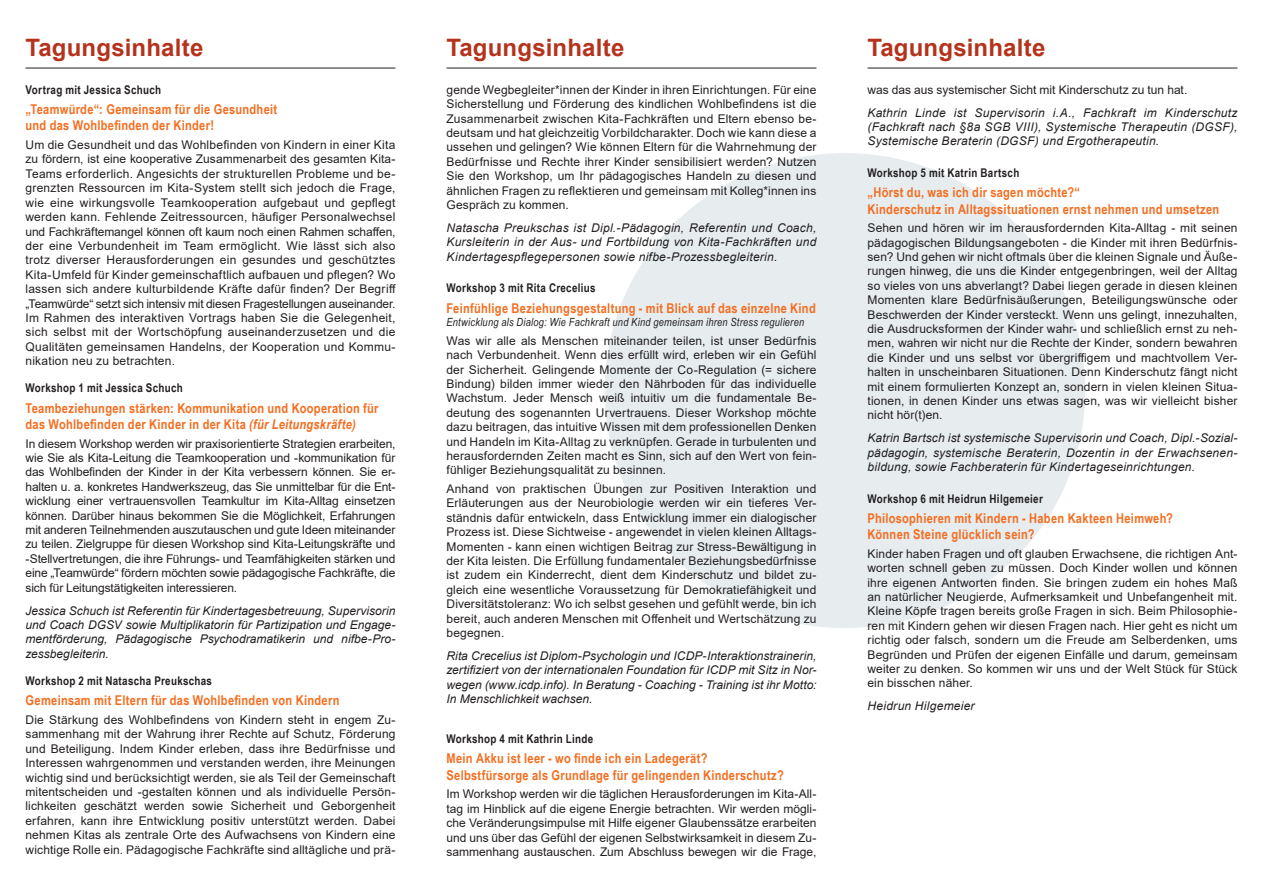
<style>
.page{position:relative;width:1263px;height:893px;background:#fff}
.page>*{position:absolute;margin:0;border:0;box-sizing:border-box;transform-origin:0 0}
.Seitentiel{font:700 24px "Arial";letter-spacing:.01em;color:#b5331d}
.Überschrift{font:700 13.5px/16.2px "Arial Narrow";letter-spacing:.02em;color:#f36e21}
.Fließtext{font:12px/14.4px "Arial";letter-spacing:.01em;color:#231f20;text-align:justify}
.Fließtext-2{font:italic 12px/14.4px "Arial";letter-spacing:.02em;color:#231f20;text-align:justify}
.Fließtext__Ab_u_2mm{font:italic 12px/14.4px "Arial";color:#231f20;text-align:justify}
.Überschrift-2{font:700 12px "Arial Narrow";letter-spacing:.025em;color:#231f20}
.Fließtext-3{font:italic 11.25px "Arial Narrow";letter-spacing:.025em;color:#231f20}
.s1{font-style:italic}
</style>
<div class="page">
<div style="left:605px;top:153px;width:480px;height:475px;background:#e7ecef;border-radius:50%"></div>
<hr style="left:26px;top:68px;width:369px;height:1px;background:#231f20">
<hr style="left:446px;top:68px;width:370px;height:1px;background:#231f20">
<hr style="left:867px;top:68px;width:370px;height:1px;background:#231f20">
<p class="Seitentiel" style="left:26px;top:30px;width:179px">Tagungsinhalte</p>
<p class="Seitentiel" style="left:446px;top:30px;width:179px">Tagungsinhalte</p>
<p class="Seitentiel" style="left:867px;top:30px;width:179px">Tagungsinhalte</p>
<p class="Überschrift-2" style="left:26px;top:80px;width:137px">Vortrag mit Jessica Schuch</p>
<p class="Überschrift" style="left:26px;top:101px;width:253px">„Teamwürde“: Gemeinsam für die Gesundheit und das Wohlbefinden der Kinder!</p>
<p class="Fließtext" style="left:26px;top:138px;width:372px">Um die Gesundheit und das Wohlbefinden von Kindern in einer Kita zu fördern, ist eine kooperative Zusammenarbeit des gesamten Kita-Teams erforderlich. Angesichts der strukturellen Probleme und be&shy;grenzten Ressourcen im Kita-System stellt sich jedoch die Frage, wie eine wirkungsvolle Teamkooperation aufgebaut und gepflegt werden kann. Fehlende Zeitressourcen, häufiger Personalwechsel und Fachkräftemangel können oft kaum noch einen Rahmen schaffen, der eine Verbundenheit im Team ermöglicht. Wie lässt sich also trotz diverser Herausforderungen ein gesundes und geschütztes Kita-Umfeld für Kinder gemeinschaftlich aufbauen und pflegen? Wo lassen sich andere kulturbildende Kräfte dafür finden? Der Begriff „Teamwürde“ setzt sich intensiv mit diesen Fragestellungen auseinander.<br>Im Rahmen des interaktiven Vortrags haben Sie die Gelegenheit, sich selbst mit der Wortschöpfung auseinanderzusetzen und die Qualitäten gemeinsamen Handelns, der Kooperation und Kommu&shy;nikation neu zu betrachten.</p>
<p class="Überschrift-2" style="left:26px;top:379px;width:159px">Workshop 1 mit Jessica Schuch</p>
<p class="Überschrift" style="left:26px;top:399px;width:355px">Teambeziehungen stärken: Kommunikation und Kooperation für das Wohlbefinden der Kinder in der Kita <span class="s1">(für Leitungskräfte)</span></p>
<p class="Fließtext" style="left:26px;top:436px;width:371px">In diesem Workshop werden wir praxisorientierte Strategien erarbeiten, wie Sie als Kita-Leitung die Teamkooperation und -kommunikation für das Wohlbefinden der Kinder in der Kita verbessern können. Sie er&shy;halten u. a. konkretes Handwerkszeug, das Sie unmittelbar für die Ent&shy;wicklung einer vertrauensvollen Teamkultur im Kita-Alltag einsetzen können. Darüber hinaus bekommen Sie die Möglichkeit, Erfahrungen mit anderen Teilnehmenden auszutauschen und gute Ideen miteinander zu teilen. Zielgruppe für diesen Workshop sind Kita-Leitungskräfte und -Stellvertretungen, die ihre Führungs- und Teamfähigkeiten stärken und eine „Teamwürde“ fördern möchten sowie pädagogische Fachkräfte, die sich für Leitungstätigkeiten interessieren.</p>
<p class="Fließtext__Ab_u_2mm" style="left:26px;top:603px;width:371px">Jessica Schuch ist Referentin für Kindertagesbetreuung, Supervisorin und Coach DGSV sowie Multiplikatorin für Partizipation und Engage&shy;mentförderung, Pädagogische Psychodramatikerin und nifbe-Pro&shy;zessbegleiterin.</p>
<p class="Überschrift-2" style="left:26px;top:671px;width:188px">Workshop 2 mit Natascha Preukschas</p>
<p class="Überschrift" style="left:26px;top:692px;width:315px">Gemeinsam mit Eltern für das Wohlbefinden von Kindern</p>
<p class="Fließtext" style="left:26px;top:712px;width:371px">Die Stärkung des Wohlbefindens von Kindern steht in engem Zu&shy;sammenhang mit der Wahrung ihrer Rechte auf Schutz, Förderung und Beteiligung. Indem Kinder erleben, dass ihre Bedürfnisse und Interessen wahrgenommen und verstanden werden, ihre Meinungen wichtig sind und berücksichtigt werden, sie als Teil der Gemeinschaft mitentscheiden und -gestalten können und als individuelle Persön&shy;lichkeiten geschätzt werden sowie Sicherheit und Geborgenheit erfahren, kann ihre Entwicklung positiv unterstützt werden. Dabei nehmen Kitas als zentrale Orte des Aufwachsens von Kindern eine wichtige Rolle ein. Pädagogische Fachkräfte sind alltägliche und prä-</p>
<p class="Fließtext" style="left:446px;top:82px;width:371px">gende Wegbegleiter*innen der Kinder in ihren Einrichtungen. Für eine Sicherstellung und Förderung des kindlichen Wohlbefindens ist die Zusammenarbeit zwischen Kita-Fachkräften und Eltern ebenso be&shy;deutsam und hat gleichzeitig Vorbildcharakter. Doch wie kann diese a ussehen und gelingen? Wie können Eltern für die Wahrnehmung der Bedürfnisse und Rechte ihrer Kinder sensibilisiert werden? Nutzen Sie den Workshop, um Ihr pädagogisches Handeln zu diesen und ähnlichen Fragen zu reflektieren und gemeinsam mit Kolleg*innen ins Gespräch zu kommen.</p>
<p class="Fließtext-2" style="left:446px;top:221px;width:371px">Natascha Preukschas ist Dipl.-Pädagogin, Referentin und Coach, Kursleiterin in der Aus- und Fortbildung von Kita-Fachkräften und Kindertagespflegepersonen sowie nifbe-Prozessbegleiterin.</p>
<p class="Überschrift-2" style="left:446px;top:279px;width:151px">Workshop 3 mit Rita Crecelius</p>
<p class="Überschrift" style="left:446px;top:299px;width:371px">Feinfühlige Beziehungsgestaltung - mit Blick auf das einzelne Kind</p>
<p class="Fließtext-3" style="left:446px;top:314px;width:359px">Entwicklung als Dialog: Wie Fachkraft und Kind gemeinsam ihren Stress regulieren</p>
<p class="Fließtext" style="left:446px;top:333px;width:371px">Was wir alle als Menschen miteinander teilen, ist unser Bedürfnis nach Verbundenheit. Wenn dies erfüllt wird, erleben wir ein Gefühl der Sicherheit. Gelingende Momente der Co-Regulation (= sichere Bindung) bilden immer wieder den Nährboden für das individuelle Wachstum. Jeder Mensch weiß intuitiv um die fundamentale Be&shy;deutung des sogenannten Urvertrauens. Dieser Workshop möchte dazu beitragen, das intuitive Wissen mit dem professionellen Denken und Handeln im Kita-Alltag zu verknüpfen. Gerade in turbulenten und herausfordernden Zeiten macht es Sinn, sich auf den Wert von fein&shy;fühliger Beziehungsqualität zu besinnen.</p>
<p class="Fließtext" style="left:446px;top:481px;width:371px">Anhand von praktischen Übungen zur Positiven Interaktion und Erläuterungen aus der Neurobiologie werden wir ein tieferes Ver&shy;ständnis dafür entwickeln, dass Entwicklung immer ein dialogischer Prozess ist. Diese Sichtweise - angewendet in vielen kleinen Alltags-Momenten - kann einen wichtigen Beitrag zur Stress-Bewältigung in der Kita leisten. Die Erfüllung fundamentaler Beziehungsbedürfnisse ist zudem ein Kinderrecht, dient dem Kinderschutz und bildet zu&shy;gleich eine wesentliche Voraussetzung für Demokratiefähigkeit und Diversitätstoleranz: Wo ich selbst gesehen und gefühlt werde, bin ich bereit, auch anderen Menschen mit Offenheit und Wertschätzung zu begegnen.</p>
<p class="Fließtext-2" style="left:446px;top:649px;width:371px">Rita Crecelius ist Diplom-Psychologin und ICDP-Interaktionstrainerin, zertifiziert von der internationalen Foundation für ICDP mit Sitz in Nor&shy;wegen (www.icdp.info). In Beratung - Coaching - Training ist ihr Motto:<br>In Menschlichkeit wachsen.</p>
<p class="Überschrift-2" style="left:446px;top:730px;width:148px">Workshop 4 mit Kathrin Linde</p>
<p class="Überschrift" style="left:446px;top:750px;width:339px">Mein Akku ist leer - wo finde ich ein Ladegerät?<br>Selbstfürsorge als Grundlage für gelingenden Kinderschutz?</p>
<p class="Fließtext" style="left:446px;top:787px;width:371px">Im Workshop werden wir die täglichen Herausforderungen im Kita-All&shy;tag im Hinblick auf die eigene Energie betrachten. Wir werden mögli&shy;che Veränderungsimpulse mit Hilfe eigener Glaubenssätze erarbeiten und uns über das Gefühl der eigenen Selbstwirksamkeit in diesem Zu&shy;sammenhang austauschen. Zum Abschluss bewegen wir die Frage,</p>
<p class="Fließtext" style="left:867px;top:82px;width:321px">was das aus systemischer Sicht mit Kinderschutz zu tun hat.</p>
<p class="Fließtext-2" style="left:867px;top:105px;width:371px">Kathrin Linde ist Supervisorin i.A., Fachkraft im Kinderschutz (Fachkraft nach §8a SGB VIII), Systemische Therapeutin (DGSF), Systemische Beraterin (DGSF) und Ergotherapeutin.</p>
<p class="Überschrift-2" style="left:867px;top:164px;width:153px">Workshop 5 mit Katrin Bartsch</p>
<p class="Überschrift" style="left:867px;top:184px;width:353px">„Hörst du, was ich dir sagen möchte?“<br>Kinderschutz in Alltagssituationen ernst nehmen und umsetzen</p>
<p class="Fließtext" style="left:867px;top:221px;width:371px">Sehen und hören wir im herausfordernden Kita-Alltag - mit seinen pädagogischen Bildungsangeboten - die Kinder mit ihren Bedürfnis&shy;sen? Und gehen wir nicht oftmals über die kleinen Signale und Äuße&shy;rungen hinweg, die uns die Kinder entgegenbringen, weil der Alltag so vieles von uns abverlangt? Dabei liegen gerade in diesen kleinen Momenten klare Bedürfnisäußerungen, Beteiligungswünsche oder Beschwerden der Kinder versteckt. Wenn uns gelingt, innezuhalten, die Ausdrucksformen der Kinder wahr- und schließlich ernst zu neh&shy;men, wahren wir nicht nur die Rechte der Kinder, sondern bewahren die Kinder und uns selbst vor übergriffigem und machtvollem Ver&shy;halten in unscheinbaren Situationen. Denn Kinderschutz fängt nicht mit einem formulierten Konzept an, sondern in vielen kleinen Situa&shy;tionen, in denen Kinder uns etwas sagen, was wir vielleicht bisher nicht hör(t)en.</p>
<p class="Fließtext-2" style="left:867px;top:431px;width:371px">Katrin Bartsch ist systemische Supervisorin und Coach, Dipl.-Sozial&shy;pädagogin, systemische Beraterin, Dozentin in der Erwachsenen&shy;bildung, sowie Fachberaterin für Kindertageseinrichtungen.</p>
<p class="Überschrift-2" style="left:867px;top:489px;width:177px">Workshop 6 mit Heidrun Hilgemeier</p>
<p class="Überschrift" style="left:867px;top:509px;width:307px">Philosophieren mit Kindern - Haben Kakteen Heimweh?<br>Können Steine glücklich sein?</p>
<p class="Fließtext" style="left:867px;top:546px;width:371px">Kinder haben Fragen und oft glauben Erwachsene, die richtigen Ant&shy;worten schnell geben zu müssen. Doch Kinder wollen und können ihre eigenen Antworten finden. Sie bringen zudem ein hohes Maß an natürlicher Neugierde, Aufmerksamkeit und Unbefangenheit mit.<br>Kleine Köpfe tragen bereits große Fragen in sich. Beim Philosophie&shy;ren mit Kindern gehen wir diesen Fragen nach. Hier geht es nicht um richtig oder falsch, sondern um die Freude am Selberdenken, ums Begründen und Prüfen der eigenen Einfälle und darum, gemeinsam weiter zu denken. So kommen wir uns und der Welt Stück für Stück ein bisschen näher.</p>
<p class="Fließtext-2" style="left:867px;top:699px;width:109px">Heidrun Hilgemeier</p>
</div>
